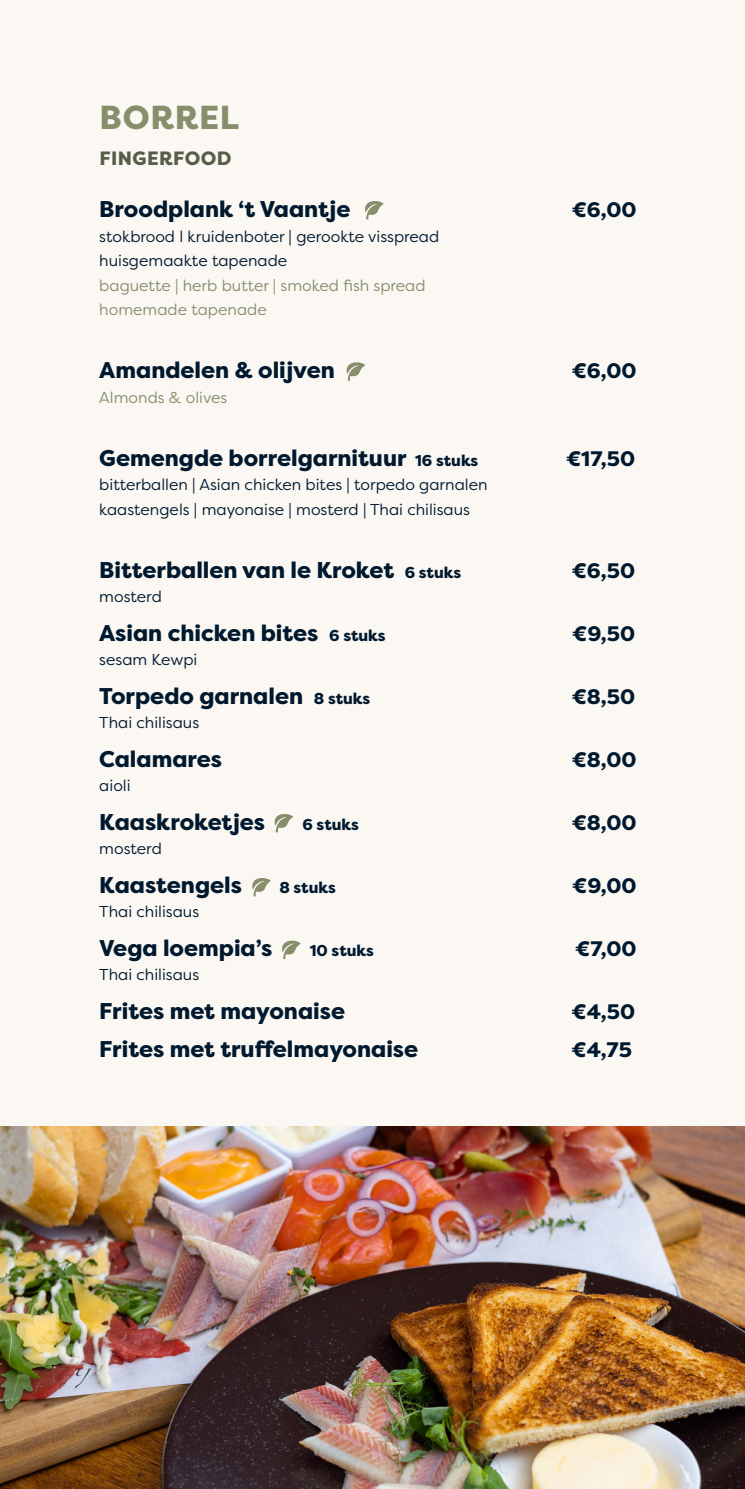
<style>
.page{position:relative;width:745px;height:1489px;background:#fff}
.page>*{position:absolute;margin:0;border:0;box-sizing:border-box;transform-origin:0 0}
.t1{font:800 33.25px "Filson Pro";letter-spacing:.02em;color:#868e6c}
.t2{font:800 22.75px "Filson Pro";color:#00192e}
.t3{font:800 21px "Filson Pro";color:#00192e}
.t4{font:800 19.25px "Filson Pro";letter-spacing:.02em;color:#585d49}
.t5{font:15.75px "Filson Pro";color:#00192e}
.t6{font:15.75px "Filson Pro";color:#868e6c}
.t7{font:800 15.75px "Filson Pro";color:#00192e}
.s1{font-size:15.75px}
</style>
<div class="page">
<div style="left:0;top:0;width:744px;height:1488px;background:#fbf8f3"></div>
<img style="left:0;top:1126px;width:744px;height:362px">
<svg style="left:346px;top:362px;width:19px;height:18px"></svg>
<svg style="left:274px;top:814px;width:19px;height:18px"></svg>
<svg style="left:252px;top:878px;width:18px;height:18px"></svg>
<svg style="left:282px;top:940px;width:18px;height:19px"></svg>
<svg style="left:365px;top:201px;width:18px;height:18px"></svg>
<p class="t1" style="left:100px;top:97px;width:141px">BORREL</p>
<p class="t4" style="left:99px;top:146px;width:133px">FINGERFOOD</p>
<p class="t2" style="left:99px;top:195px;width:252px">Broodplank ‘t Vaantje</p>
<p class="t3" style="left:571px;top:196px;width:66px">€6,00</p>
<p class="t5" style="left:99px;top:226px;width:341px">stokbrood l kruidenboter | gerookte visspread</p>
<p class="t5" style="left:99px;top:250px;width:189px">huisgemaakte tapenade</p>
<p class="t6" style="left:99px;top:275px;width:327px">baguette | herb butter | smoked fish spread</p>
<p class="t6" style="left:99px;top:299px;width:169px">homemade tapenade</p>
<p class="t2" style="left:99px;top:356px;width:237px">Amandelen &amp; olijven</p>
<p class="t3" style="left:571px;top:357px;width:66px">€6,00</p>
<p class="t6" style="left:99px;top:387px;width:129px">Almonds &amp; olives</p>
<p class="t2" style="left:99px;top:443px;width:380px">Gemengde borrelgarnituur <span class="s1">16 stuks</span></p>
<p class="t3" style="left:565px;top:445px;width:71px">€17,50</p>
<p class="t5" style="left:99px;top:474px;width:389px">bitterballen | Asian chicken bites | torpedo garnalen</p>
<p class="t5" style="left:99px;top:499px;width:372px">kaastengels | mayonaise | mosterd | Thai chilisaus</p>
<p class="t2" style="left:99px;top:555px;width:363px">Bitterballen van le Kroket <span class="s1">6 stuks</span></p>
<p class="t3" style="left:571px;top:557px;width:65px">€6,50</p>
<p class="t5" style="left:99px;top:586px;width:64px">mosterd</p>
<p class="t2" style="left:99px;top:618px;width:287px">Asian chicken bites <span class="s1">6 stuks</span></p>
<p class="t3" style="left:572px;top:620px;width:64px">€9,50</p>
<p class="t5" style="left:99px;top:649px;width:99px">sesam Kewpi</p>
<p class="t2" style="left:99px;top:681px;width:272px">Torpedo garnalen <span class="s1">8 stuks</span></p>
<p class="t3" style="left:571px;top:683px;width:65px">€8,50</p>
<p class="t5" style="left:99px;top:712px;width:101px">Thai chilisaus</p>
<p class="t2" style="left:99px;top:744px;width:124px">Calamares</p>
<p class="t3" style="left:571px;top:746px;width:66px">€8,00</p>
<p class="t5" style="left:99px;top:775px;width:33px">aioli</p>
<p class="t2" style="left:99px;top:807px;width:167px">Kaaskroketjes</p>
<p class="t7" style="left:302px;top:814px;width:58px">6 stuks</p>
<p class="t3" style="left:571px;top:809px;width:66px">€8,00</p>
<p class="t5" style="left:99px;top:838px;width:64px">mosterd</p>
<p class="t2" style="left:99px;top:870px;width:144px">Kaastengels</p>
<p class="t7" style="left:279px;top:877px;width:58px">8 stuks</p>
<p class="t3" style="left:572px;top:872px;width:66px">€9,00</p>
<p class="t5" style="left:99px;top:901px;width:101px">Thai chilisaus</p>
<p class="t2" style="left:99px;top:933px;width:174px">Vega loempia’s</p>
<p class="t7" style="left:309px;top:940px;width:65px">10 stuks</p>
<p class="t3" style="left:575px;top:935px;width:63px">€7,00</p>
<p class="t5" style="left:99px;top:964px;width:101px">Thai chilisaus</p>
<p class="t2" style="left:99px;top:996px;width:247px">Frites met mayonaise</p>
<p class="t3" style="left:571px;top:998px;width:65px">€4,50</p>
<p class="t2" style="left:99px;top:1035px;width:320px">Frites met truffelmayonaise</p>
<p class="t3" style="left:571px;top:1036px;width:62px">€4,75</p>
</div>
